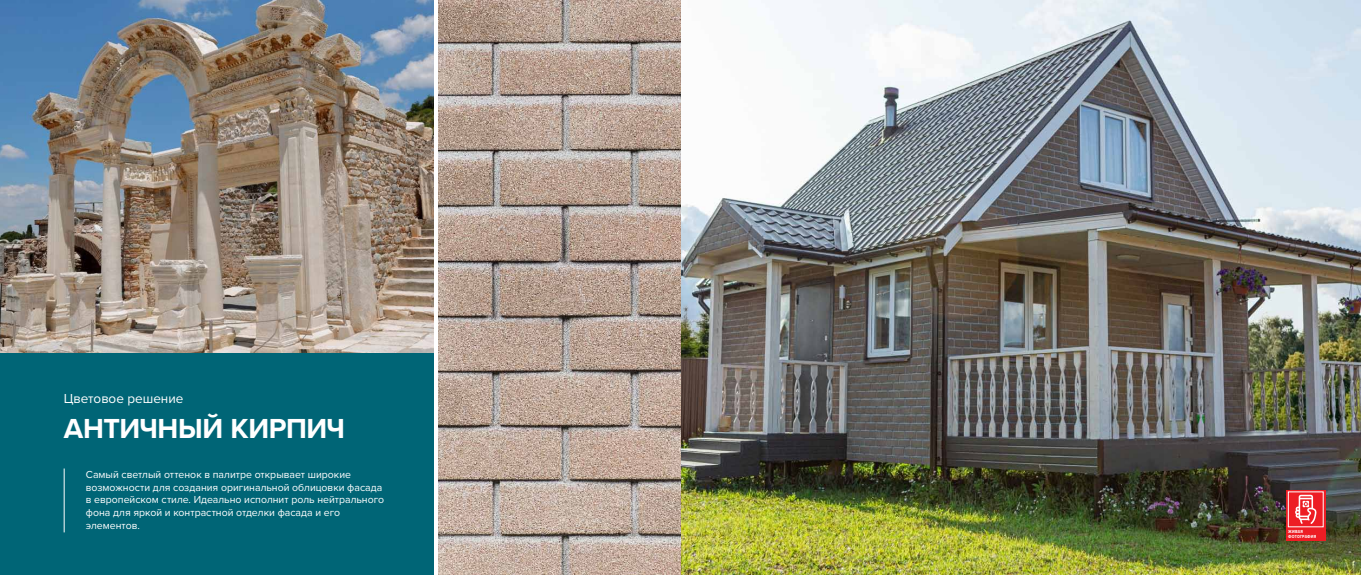
<style>
.page{position:relative;width:1361px;height:575px;background:#fff}
.page>*{position:absolute;margin:0;border:0;box-sizing:border-box;transform-origin:0 0}
.t1{font:700 28.5px "Proxima Nova";color:#fff}
.t2{font:13.5px "Proxima Nova";color:#fff}
.t3{font:10.5px/12.6px "Proxima Nova";color:#fff}
.t4{font:700 4.57px/4.9px "Proxima Nova Cond";letter-spacing:.025em;color:#fff}
</style>
<div class="page">
<img style="left:438px;top:0;width:923px;height:574px">
<img style="left:0;top:0;width:434px;height:353px">
<div style="left:0;top:353px;width:435px;height:221px;background:#006576"></div>
<hr style="left:64px;top:468px;width:1px;height:63px;background:#fff">
<svg style="left:1286px;top:489px;width:39px;height:51px"></svg>
<svg style="left:1295px;top:494px;width:21px;height:30px"></svg>
<p class="t2" style="left:64px;top:389px;width:121px">Цветовое решение</p>
<h1 class="t1" style="left:64px;top:411px;width:20px">анти</h1>
<h1 class="t1" style="left:139px;top:411px;width:111px">чный кирпи</h1>
<h1 class="t1" style="left:327px;top:411px;width:20px">ч</h1>
<p class="t3" style="left:86px;top:468px;width:300px">Самый светлый оттенок в палитре открывает широкие возможности для создания оригинальной облицовки фасада в европейском стиле. Идеально исполнит роль нейтрального фона для яркой и контрастной отделки фасада и его элементов.</p>
<p class="t4" style="left:1288px;top:528px;width:29px">ЖИВАЯ<br>ФОТОГРАФИЯ</p>
</div>
